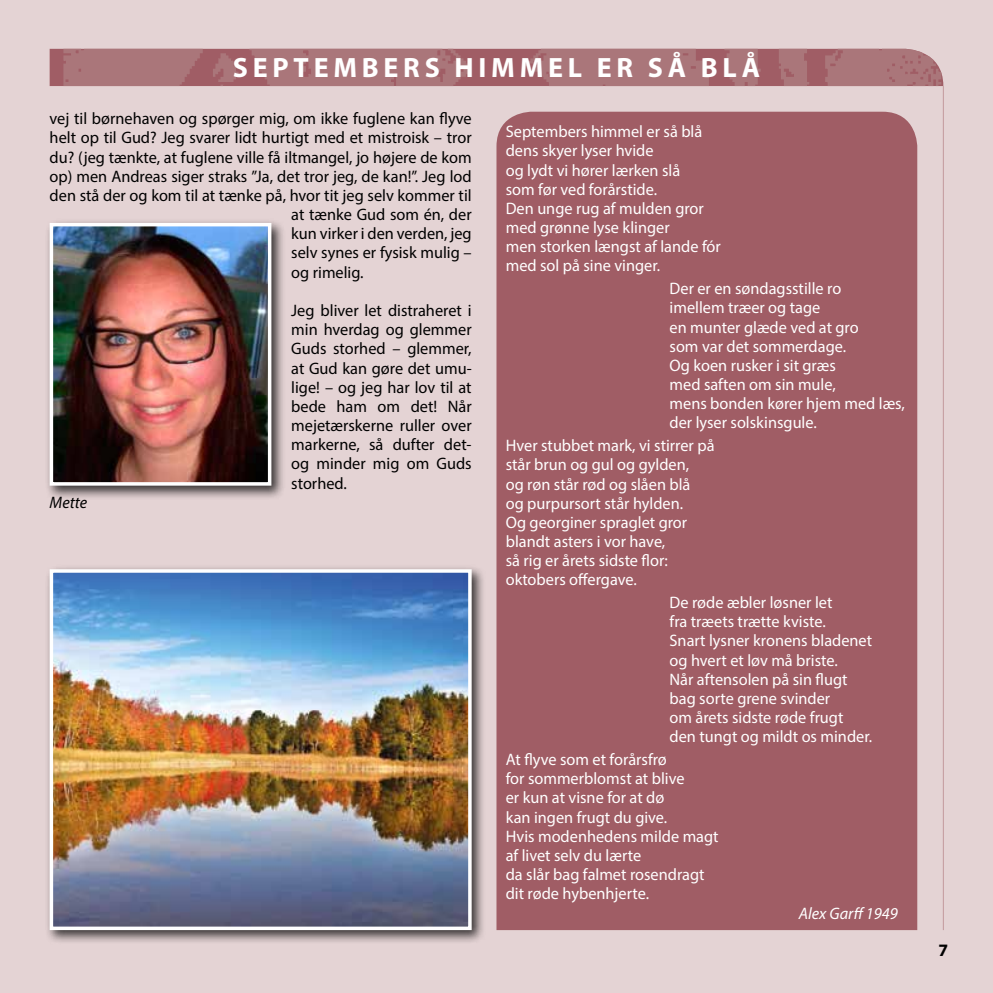
<style>
.page{position:relative;width:993px;height:993px;background:#fff}
.page>*{position:absolute;margin:0;border:0;box-sizing:border-box;transform-origin:0 0}
.t1{font:700 28px "Myriad Pro";letter-spacing:.17em;color:#fff}
.t2{font:700 17.5px "Myriad Pro";color:#000}
.t3{font:16.62px/19.2px "Myriad Pro";color:#fff}
.t4{font:16.62px/19.1px "Myriad Pro";color:#000;text-align:justify}
.t5{font:italic 16.62px "Myriad Pro";color:#fff}
.t6{font:italic 16.62px "Myriad Pro";color:#000}
</style>
<div class="page">
<div style="left:0;top:0;width:992px;height:992px;background:#e4d3d4"></div>
<img style="left:50px;top:49px;width:893px;height:37px">
<hr style="left:942px;top:86px;width:1px;height:843px;background:#c2999c">
<div style="left:45px;top:218px;width:241px;height:282px;background:#000;opacity:.75"></div>
<img style="left:55px;top:228px;width:211px;height:252px">
<div style="left:50px;top:223px;width:221px;height:262px;border:4px solid #fff"></div>
<div style="left:496px;top:112px;width:420px;height:817px;background:#a05d65"></div>
<div style="left:45px;top:564px;width:441px;height:380px;background:#000;opacity:.75"></div>
<img style="left:55px;top:574px;width:411px;height:350px">
<div style="left:50px;top:569px;width:421px;height:360px;border:4px solid #fff"></div>
<h1 class="t1" style="left:233px;top:50px;width:528px">SEPTEMBERS HI MMEL ER SÅ BL Å</h1>
<p class="t4" style="left:50px;top:109px;width:423px">vej til børnehaven og spørger mig, om ikke fuglene kan flyve</p>
<p class="t4" style="left:50px;top:128px;width:423px">helt op til Gud? Jeg svarer lidt hurtigt med et mistroisk – tror</p>
<p class="t4" style="left:50px;top:147px;width:423px">du? (jeg tænkte, at fuglene ville få iltmangel, jo højere de kom</p>
<p class="t4" style="left:50px;top:166px;width:423px">op) men Andreas siger straks ”Ja, det tror jeg, de kan!”. Jeg lod</p>
<p class="t4" style="left:50px;top:185px;width:423px">den stå der og kom til at tænke på, hvor tit jeg selv kommer til</p>
<p class="t4" style="left:291px;top:205px;width:182px">at tænke Gud som én, der</p>
<p class="t4" style="left:291px;top:224px;width:182px">kun virker i den verden, jeg</p>
<p class="t4" style="left:291px;top:243px;width:182px">selv synes er fysisk mulig –</p>
<p class="t4" style="left:291px;top:262px;width:74px">og rimelig.</p>
<p class="t4" style="left:291px;top:300px;width:182px">Jeg bliver let distraheret i min hverdag og glemmer Guds storhed – glemmer, at Gud kan gøre det umu&shy;lige! – og jeg har lov til at bede ham om det! Når mejetærskerne ruller over markerne, så dufter det&shy;og minder mig om Guds storhed.</p>
<p class="t6" style="left:50px;top:492px;width:39px">Mette</p>
<p class="t3" style="left:505px;top:122px;width:216px">Septembers himmel er så blå dens skyer lyser hvide<br>og lydt vi hører lærken slå<br>som før ved forårstide.<br>Den unge rug af mulden gror med grønne lyse klinger<br>men storken længst af lande fór med sol på sine vinger.</p>
<p class="t3" style="left:669px;top:278px;width:237px">Der er en søndagsstille ro<br>imellem træer og tage<br>en munter glæde ved at gro<br>som var det sommerdage.<br>Og koen rusker i sit græs<br>med saften om sin mule,<br>mens bonden kører hjem med læs, der lyser solskinsgule.</p>
<p class="t3" style="left:505px;top:435px;width:210px">Hver stubbet mark, vi stirrer på står brun og gul og gylden,<br>og røn står rød og slåen blå<br>og purpursort står hylden.<br>Og georginer spraglet gror blandt asters i vor have,<br>så rig er årets sidste flor: oktobers offergave.</p>
<p class="t3" style="left:669px;top:592px;width:204px">De røde æbler løsner let<br>fra træets trætte kviste.<br>Snart lysner kronens bladenet og hvert et løv må briste.<br>Når aftensolen på sin flugt bag sorte grene svinder<br>om årets sidste røde frugt den tungt og mildt os minder.</p>
<p class="t3" style="left:505px;top:749px;width:214px">At flyve som et forårsfrø<br>for sommerblomst at blive<br>er kun at visne for at dø<br>kan ingen frugt du give.<br>Hvis modenhedens milde magt af livet selv du lærte<br>da slår bag falmet rosendragt dit røde hybenhjerte.</p>
<p class="t5" style="left:798px;top:902px;width:100px">Alex Garff 1949</p>
<p class="t2" style="left:938px;top:938px;width:11px">7</p>
</div>
